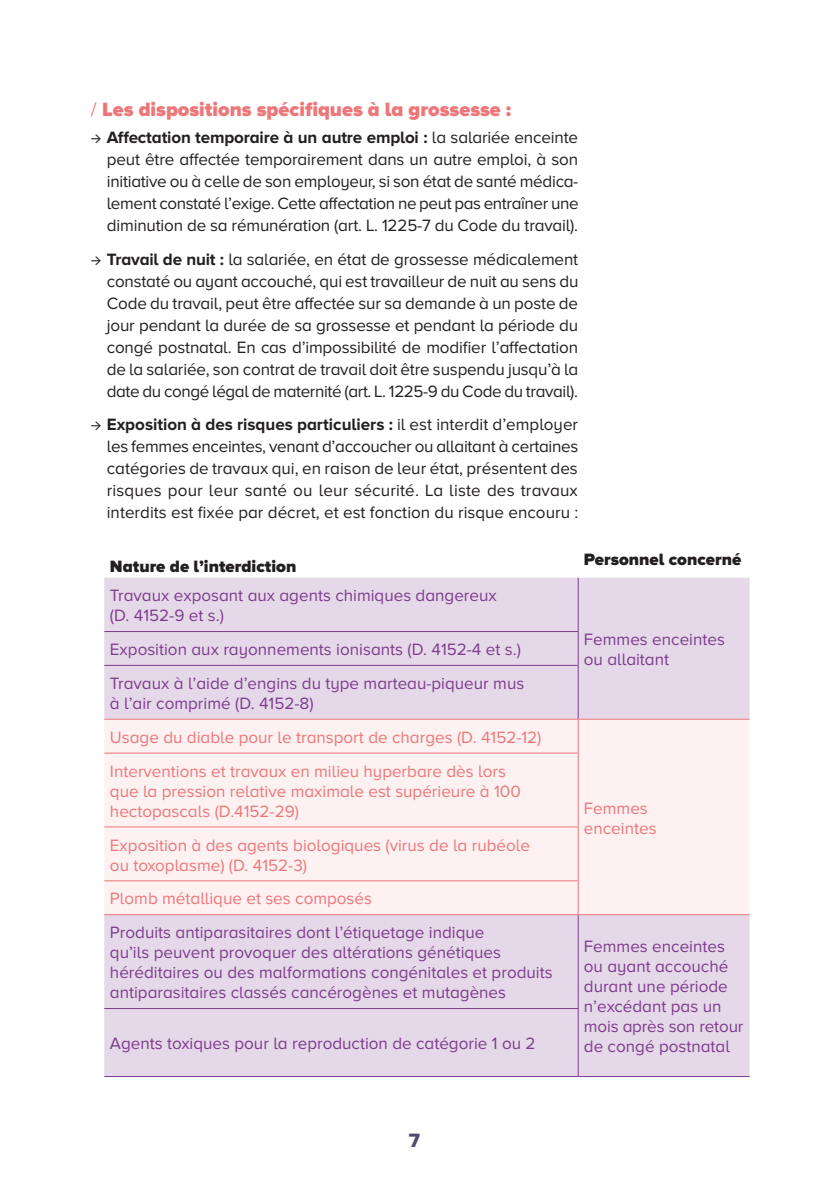
<style>
.page{position:relative;width:840px;height:1191px;background:#fff}
.page>*{position:absolute;margin:0;border:0;box-sizing:border-box;transform-origin:0 0}
.t1{font:900 20px "Proxima Nova A";color:#ee7679}
.t2{font:20px "Proxima Nova A Extrabld";color:#4c4c71}
.t3{font:17px/22px "Proxima Nova A";letter-spacing:-.01em;color:#231f20;text-align:justify}
.texte_tableaux{font:17px/20px "Proxima Nova A";color:#7d3c8d}
.texte_tableaux-2{font:17px/20px "Proxima Nova A";color:#ee7679}
.titres_colonnes_tabl{font:900 17px "Proxima Nova A";color:#231f20}
.s1{font-weight:400}
.s2{font-family:"Source Sans Pro"}
.s3{font-weight:700}
</style>
<div class="page">
<div style="left:104px;top:577px;width:645px;height:499px;background:#e5d8e8"></div>
<div style="left:104px;top:719px;width:645px;height:195px;background:#fdf1f1"></div>
<hr style="left:104px;top:631px;width:474px;height:1px;background:#7d3c8d">
<hr style="left:104px;top:665px;width:474px;height:1px;background:#7d3c8d">
<hr style="left:578px;top:718px;width:171px;height:1px;background:#ee7679">
<hr style="left:104px;top:718px;width:474px;height:1px;background:#ee7679">
<hr style="left:578px;top:914px;width:171px;height:1px;background:#ee7679">
<hr style="left:104px;top:752px;width:474px;height:1px;background:#ee7679">
<hr style="left:104px;top:826px;width:474px;height:1px;background:#ee7679">
<hr style="left:104px;top:880px;width:474px;height:1px;background:#ee7679">
<hr style="left:104px;top:914px;width:474px;height:1px;background:#ee7679">
<hr style="left:578px;top:1076px;width:171px;height:1px;background:#7d3c8d">
<hr style="left:104px;top:1008px;width:474px;height:1px;background:#7d3c8d">
<hr style="left:104px;top:1076px;width:474px;height:1px;background:#7d3c8d">
<hr style="left:577px;top:577px;width:1px;height:54px;background:#7d3c8d">
<hr style="left:577px;top:632px;width:1px;height:33px;background:#7d3c8d">
<hr style="left:577px;top:666px;width:1px;height:52px;background:#7d3c8d">
<hr style="left:577px;top:915px;width:1px;height:93px;background:#7d3c8d">
<hr style="left:577px;top:1009px;width:1px;height:67px;background:#7d3c8d">
<hr style="left:577px;top:719px;width:1px;height:33px;background:#ee7679">
<hr style="left:577px;top:753px;width:1px;height:73px;background:#ee7679">
<hr style="left:577px;top:827px;width:1px;height:53px;background:#ee7679">
<hr style="left:577px;top:881px;width:1px;height:33px;background:#ee7679">
<p class="t1" style="left:91px;top:97px;width:421px"><span class="s1">/</span> Les dispositions spécifiques à la grossesse :</p>
<p class="t3" style="left:107px;top:126px;width:473px;text-indent:-16px"><span class="s2">→</span> <span class="s3">Affectation temporaire à un autre emploi :</span> la salariée enceinte peut être affectée temporairement dans un autre emploi, à son initiative ou à celle de son employeur, si son état de santé médica&shy;lement constaté l’exige. Cette affectation ne peut pas entraîner une diminution de sa rémunération (art. L. 1225-7 du Code du travail).</p>
<p class="t3" style="left:107px;top:248px;width:473px;text-indent:-16px"><span class="s2">→</span> <span class="s3">Travail de nuit :</span> la salariée, en état de grossesse médicalement constaté ou ayant accouché, qui est travailleur de nuit au sens du Code du travail, peut être affectée sur sa demande à un poste de jour pendant la durée de sa grossesse et pendant la période du congé postnatal. En cas d’impossibilité de modifier l’affectation de la salariée, son contrat de travail doit être suspendu jusqu’à la date du congé légal de maternité (art. L. 1225-9 du Code du travail).</p>
<p class="t3" style="left:107px;top:413px;width:473px;text-indent:-16px"><span class="s2">→</span> <span class="s3">Exposition à des risques particuliers :</span> il est interdit d’employer les femmes enceintes, venant d’accoucher ou allaitant à certaines catégories de travaux qui, en raison de leur état, présentent des risques pour leur santé ou leur sécurité. La liste des travaux interdits est fixée par décret, et est fonction du risque encouru :</p>
<p class="titres_colonnes_tabl" style="left:110px;top:556px;width:188px">Nature de l’interdiction</p>
<p class="titres_colonnes_tabl" style="left:583px;top:549px;width:159px">Personnel concerné</p>
<p class="texte_tableaux" style="left:110px;top:585px;width:388px">Travaux exposant aux agents chimiques dangereux</p>
<p class="texte_tableaux" style="left:110px;top:605px;width:115px">(D. 4152-9 et s.)</p>
<p class="texte_tableaux" style="left:110px;top:639px;width:412px">Exposition aux rayonnements ionisants (D. 4152-4 et s.)</p>
<p class="texte_tableaux" style="left:110px;top:673px;width:415px">Travaux à l’aide d’engins du type marteau-piqueur mus</p>
<p class="texte_tableaux" style="left:110px;top:693px;width:205px">à l’air comprimé (D. 4152-8)</p>
<p class="texte_tableaux-2" style="left:110px;top:727px;width:433px">Usage du diable pour le transport de charges (D. 4152-12)</p>
<p class="texte_tableaux" style="left:583px;top:629px;width:142px">Femmes enceintes</p>
<p class="texte_tableaux" style="left:583px;top:649px;width:87px">ou allaitant</p>
<p class="texte_tableaux-2" style="left:110px;top:761px;width:412px">Interventions et travaux en milieu hyperbare dès lors que la pression relative maximale est supérieure à 100 hectopascals (D.4152-29)</p>
<p class="texte_tableaux-2" style="left:110px;top:834px;width:421px">Exposition à des agents biologiques (virus de la rubéole</p>
<p class="texte_tableaux-2" style="left:110px;top:854px;width:198px">ou toxoplasme) (D. 4152-3)</p>
<p class="texte_tableaux-2" style="left:110px;top:888px;width:263px">Plomb métallique et ses composés</p>
<p class="texte_tableaux" style="left:110px;top:922px;width:444px">Produits antiparasitaires dont l’étiquetage indique<br>qu’ils peuvent provoquer des altérations génétiques héréditaires ou des malformations congénitales et produits antiparasitaires classés cancérogènes et mutagènes</p>
<p class="texte_tableaux-2" style="left:583px;top:798px;width:65px">Femmes</p>
<p class="texte_tableaux-2" style="left:583px;top:818px;width:74px">enceintes</p>
<p class="texte_tableaux" style="left:583px;top:936px;width:161px">Femmes enceintes ou ayant accouché durant une période n’excédant pas un mois après son retour</p>
<p class="texte_tableaux" style="left:110px;top:1033px;width:427px">Agents toxiques pour la reproduction de catégorie 1 ou 2</p>
<p class="texte_tableaux" style="left:583px;top:1036px;width:147px">de congé postnatal</p>
<p class="t2" style="left:408px;top:1128px;width:13px">7</p>
</div>
